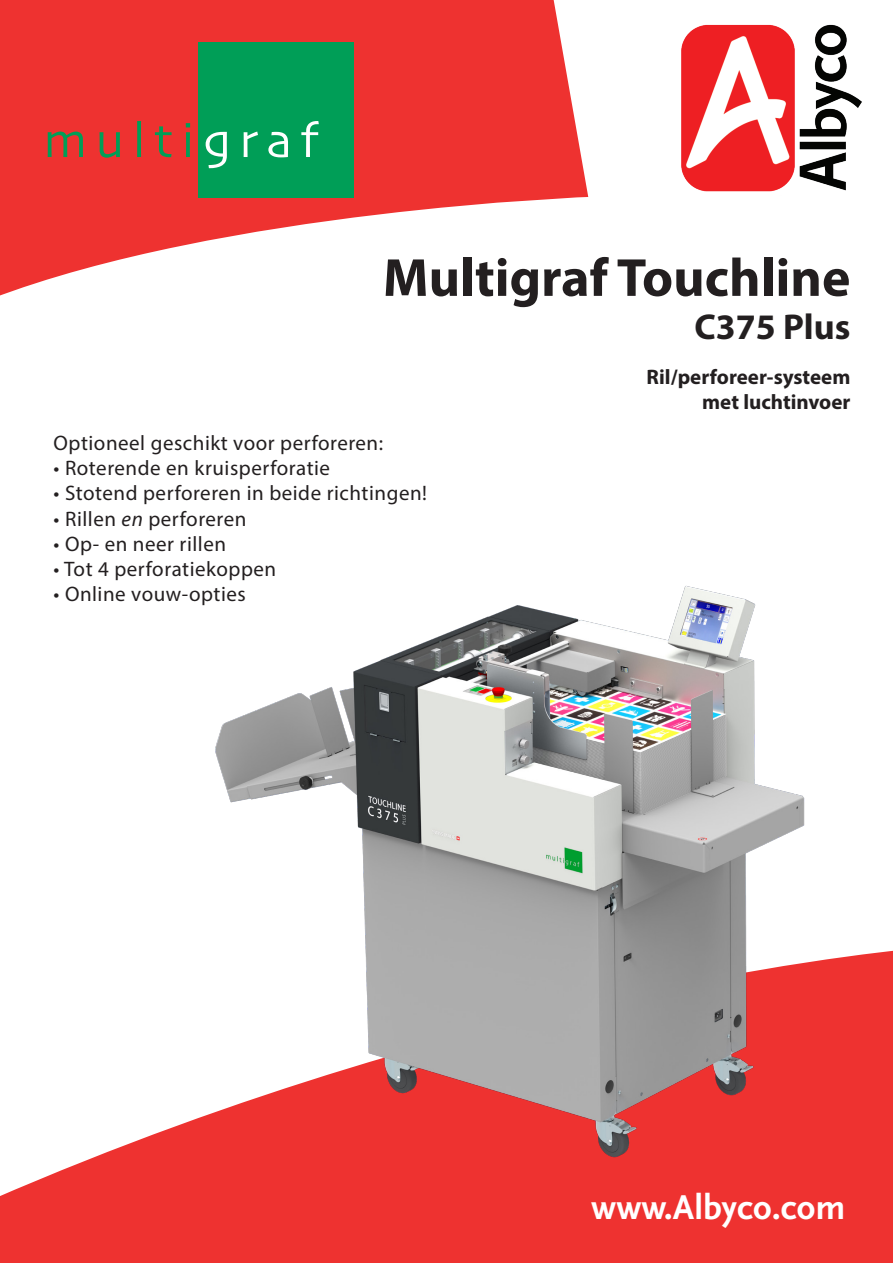
<style>
.page{position:relative;width:893px;height:1263px;background:#fff}
.page>*{position:absolute;margin:0;border:0;box-sizing:border-box;transform-origin:0 0}
.t1{font:700 54px "Myriad Pro";color:#231f20}
.t2{font:36px "Scala Sans Bold LF";color:#fff}
.t3{font:700 36px "Myriad Pro";color:#231f20}
.t4{font:21px "Myriad Pro";letter-spacing:.025em;color:#231f20}
.t5{font:700 21px "Myriad Pro";color:#231f20}
.s1{font-style:italic}
</style>
<div class="page">
<svg style="left:0;top:0;width:588px;height:296px;fill:#ee3230"></svg>
<svg style="left:0;top:950px;width:893px;height:313px;fill:#ee3230"></svg>
<img style="left:681px;top:24px;width:181px;height:168px">
<div style="left:198px;top:43px;width:155px;height:155px;background:#009e57"></div>
<svg style="left:48px;top:132px;width:35px;height:25px"></svg>
<svg style="left:100px;top:132px;width:20px;height:26px"></svg>
<svg style="left:137px;top:121px;width:4px;height:36px"></svg>
<svg style="left:155px;top:126px;width:17px;height:31px"></svg>
<svg style="left:186px;top:123px;width:4px;height:34px"></svg>
<svg style="left:206px;top:132px;width:21px;height:36px"></svg>
<svg style="left:244px;top:132px;width:14px;height:25px"></svg>
<svg style="left:268px;top:132px;width:20px;height:25px"></svg>
<svg style="left:301px;top:121px;width:18px;height:36px"></svg>
<img style="left:173px;top:586px;width:632px;height:589px">
<p class="t1" style="left:383px;top:242px;width:469px">Multigraf Touchline</p>
<p class="t3" style="left:694px;top:303px;width:158px">C375 Plus</p>
<p class="t5" style="left:646px;top:363px;width:205px">Ril/perforeer-systeem</p>
<p class="t5" style="left:702px;top:388px;width:150px">met luchtinvoer</p>
<p class="t4" style="left:54px;top:430px;width:331px">Optioneel geschikt voor perforeren:</p>
<p class="t4" style="left:54px;top:455px;width:278px">• Roterende en kruisperforatie</p>
<p class="t4" style="left:54px;top:480px;width:375px">• Stotend perforeren in beide richtingen!</p>
<p class="t4" style="left:54px;top:505px;width:194px">• Rillen <span class="s1">en</span> perforeren</p>
<p class="t4" style="left:54px;top:531px;width:174px">• Op- en neer rillen</p>
<p class="t4" style="left:54px;top:556px;width:224px">• Tot 4 perforatiekoppen</p>
<p class="t4" style="left:54px;top:581px;width:194px">• Online vouw-opties</p>
<p class="t2" style="left:591px;top:1188px;width:256px">www.Albyco.com</p>
</div>
